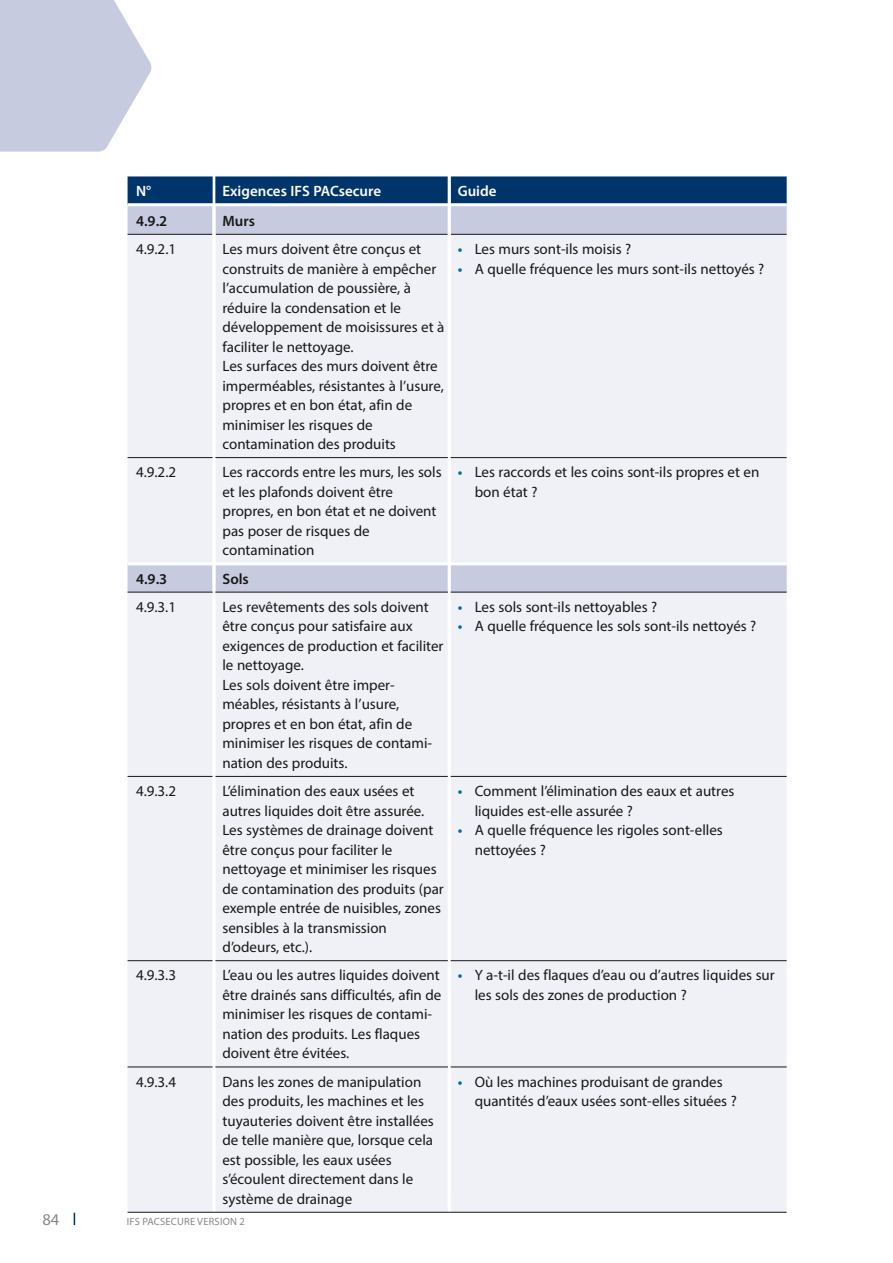
<style>
.page{position:relative;width:893px;height:1263px;background:#fff}
.page>*{position:absolute;margin:0;border:0;box-sizing:border-box;transform-origin:0 0}
.t1{font:16.5px "Myriad Pro";color:#868786}
.t2{font:15px/19.5px "Myriad Pro";color:#181716}
.t3{font:600 15px "Myriad Pro";color:#fff}
.t4{font:600 15px "Myriad Pro";color:#181716}
.t5{font:10.5px "Myriad Pro";letter-spacing:.02em;color:#868786}
.s1{font-weight:600;color:#0068b4}
</style>
<div class="page">
<svg style="left:74px;top:1213px;width:1px;height:12px"></svg>
<svg style="left:0;top:0;width:152px;height:152px"></svg>
<div style="left:128px;top:176px;width:659px;height:27px;background:#00356c"></div>
<svg style="left:128px;top:206px;width:659px;height:28px;fill:#c6cbdf"></svg>
<div style="left:128px;top:235px;width:659px;height:977px;background:#f0f1f7"></div>
<hr style="left:128px;top:234px;width:84px;height:1px;background:#181716">
<hr style="left:215px;top:234px;width:233px;height:1px;background:#181716">
<hr style="left:451px;top:234px;width:336px;height:1px;background:#181716">
<hr style="left:212px;top:206px;width:3px;height:28px;background:#fff">
<hr style="left:212px;top:234px;width:3px;height:223px;background:#fff">
<hr style="left:128px;top:457px;width:86px;height:1px;background:#181716">
<hr style="left:214px;top:457px;width:235px;height:1px;background:#181716">
<hr style="left:212px;top:458px;width:3px;height:104px;background:#fff">
<hr style="left:449px;top:457px;width:338px;height:1px;background:#181716">
<hr style="left:212px;top:565px;width:3px;height:27px;background:#fff">
<hr style="left:212px;top:592px;width:3px;height:184px;background:#fff">
<hr style="left:128px;top:776px;width:86px;height:1px;background:#181716">
<hr style="left:214px;top:776px;width:235px;height:1px;background:#181716">
<hr style="left:212px;top:777px;width:3px;height:183px;background:#fff">
<hr style="left:449px;top:776px;width:338px;height:1px;background:#181716">
<hr style="left:128px;top:960px;width:86px;height:1px;background:#181716">
<hr style="left:214px;top:960px;width:235px;height:1px;background:#181716">
<hr style="left:212px;top:961px;width:3px;height:106px;background:#fff">
<hr style="left:449px;top:960px;width:338px;height:1px;background:#181716">
<hr style="left:212px;top:1067px;width:3px;height:145px;background:#fff">
<hr style="left:448px;top:1067px;width:3px;height:145px;background:#fff">
<hr style="left:128px;top:1067px;width:86px;height:1px;background:#181716">
<hr style="left:214px;top:1067px;width:235px;height:1px;background:#181716">
<hr style="left:449px;top:1067px;width:338px;height:1px;background:#181716">
<hr style="left:128px;top:1212px;width:86px;height:1px;background:#181716">
<hr style="left:214px;top:1212px;width:235px;height:1px;background:#181716">
<hr style="left:449px;top:1212px;width:338px;height:1px;background:#181716">
<hr style="left:128px;top:592px;width:86px;height:1px;background:#181716">
<hr style="left:214px;top:592px;width:235px;height:1px;background:#181716">
<hr style="left:449px;top:592px;width:338px;height:1px;background:#181716">
<hr style="left:128px;top:562px;width:86px;height:3px;background:#fff">
<hr style="left:214px;top:562px;width:235px;height:3px;background:#fff">
<hr style="left:449px;top:562px;width:338px;height:3px;background:#fff">
<hr style="left:213px;top:171px;width:2px;height:1018px;background:#fff">
<hr style="left:448px;top:172px;width:3px;height:1019px;background:#fff">
<p class="t3" style="left:136px;top:182px;width:17px">N°</p>
<p class="t3" style="left:222px;top:182px;width:160px">Exigences IFS PACsecure</p>
<p class="t3" style="left:458px;top:182px;width:40px">Guide</p>
<p class="t4" style="left:136px;top:211px;width:33px">4.9.2</p>
<p class="t4" style="left:222px;top:211px;width:34px">Murs</p>
<p class="t2" style="left:136px;top:239px;width:42px">4.9.2.1</p>
<p class="t2" style="left:222px;top:239px;width:223px">Les murs doivent être conçus et construits de manière à empêcher l’accumulation de poussière, à réduire la condensation et le développement de moisissures et à faciliter le nettoyage.<br>Les surfaces des murs doivent être imperméables, résistantes à l’usure, propres et en bon état, afin de minimiser les risques de contamination des produits</p>
<p class="t2" style="left:458px;top:239px;width:175px"><span class="s1">•</span> Les murs sont-ils moisis ?</p>
<p class="t2" style="left:458px;top:259px;width:308px"><span class="s1">•</span> A quelle fréquence les murs sont-ils nettoyés ?</p>
<p class="t2" style="left:136px;top:462px;width:42px">4.9.2.2</p>
<p class="t2" style="left:222px;top:462px;width:221px">Les raccords entre les murs, les sols et les plafonds doivent être propres, en bon état et ne doivent pas poser de risques de contamination</p>
<p class="t2" style="left:475px;top:462px;width:286px;text-indent:-17px"><span class="s1">•</span> Les raccords et les coins sont-ils propres et en bon état ?</p>
<p class="t4" style="left:136px;top:569px;width:33px">4.9.3</p>
<p class="t4" style="left:222px;top:569px;width:28px">Sols</p>
<p class="t2" style="left:136px;top:597px;width:42px">4.9.3.1</p>
<p class="t2" style="left:222px;top:597px;width:223px">Les revêtements des sols doivent être conçus pour satisfaire aux exigences de production et faciliter le nettoyage.<br>Les sols doivent être imper&shy;méables, résistants à l’usure, propres et en bon état, afin de minimiser les risques de contami&shy;nation des produits.</p>
<p class="t2" style="left:458px;top:597px;width:201px"><span class="s1">•</span> Les sols sont-ils nettoyables ?</p>
<p class="t2" style="left:458px;top:616px;width:300px"><span class="s1">•</span> A quelle fréquence les sols sont-ils nettoyés ?</p>
<p class="t2" style="left:136px;top:781px;width:42px">4.9.3.2</p>
<p class="t2" style="left:222px;top:781px;width:223px">L’élimination des eaux usées et autres liquides doit être assurée.<br>Les systèmes de drainage doivent être conçus pour faciliter le nettoyage et minimiser les risques de contamination des produits (par exemple entrée de nuisibles, zones sensibles à la transmission d’odeurs, etc.).</p>
<p class="t2" style="left:475px;top:781px;width:261px;text-indent:-17px"><span class="s1">•</span> Comment l’élimination des eaux et autres liquides est-elle assurée ?</p>
<p class="t2" style="left:475px;top:820px;width:250px;text-indent:-17px"><span class="s1">•</span> A quelle fréquence les rigoles sont-elles nettoyées ?</p>
<p class="t2" style="left:136px;top:965px;width:42px">4.9.3.3</p>
<p class="t2" style="left:222px;top:965px;width:220px">L’eau ou les autres liquides doivent être drainés sans difficultés, afin de minimiser les risques de contami&shy;nation des produits. Les flaques doivent être évitées.</p>
<p class="t2" style="left:475px;top:965px;width:302px;text-indent:-17px"><span class="s1">•</span> Y a-t-il des flaques d’eau ou d’autres liquides sur les sols des zones de production ?</p>
<p class="t2" style="left:136px;top:1072px;width:42px">4.9.3.4</p>
<p class="t2" style="left:222px;top:1072px;width:213px">Dans les zones de manipulation des produits, les machines et les tuyauteries doivent être installées de telle manière que, lorsque cela est possible, les eaux usées s’écoulent directement dans le système de drainage</p>
<p class="t2" style="left:475px;top:1072px;width:264px;text-indent:-17px"><span class="s1">•</span> Où les machines produisant de grandes quantités d’eaux usées sont-elles situées ?</p>
<p class="t1" style="left:43px;top:1209px;width:18px">84</p>
<p class="t5" style="left:127px;top:1215px;width:119px">IFS PACSECURE VERSION 2</p>
</div>
